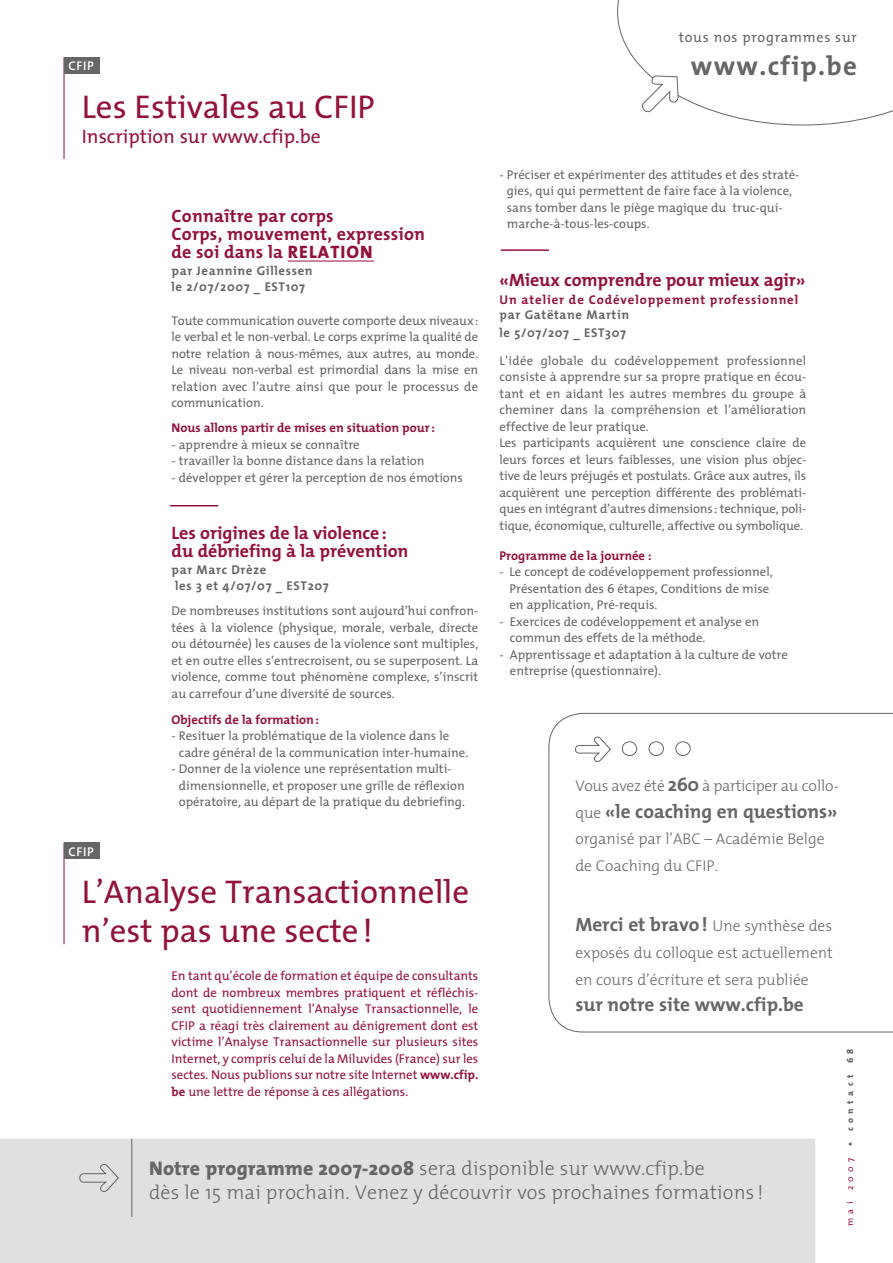
<style>
.page{position:relative;width:893px;height:1263px;background:#fff}
.page>*{position:absolute;margin:0;border:0;box-sizing:border-box;transform-origin:0 0}
.Normal_e{font:33px/39px "The Mix";color:#92133a}
.Normal_e-2{font:700 27px "The Mix";letter-spacing:.05em;color:#676667}
.Normal_e-3{font:300 19.8px/23.9px "The Mix";letter-spacing:.01em;color:#676667}
.Normal_e-4{font:19.5px "The Mix";color:#92133a}
.Normal_e-5{font:700 19.35px "The Mix";color:#676667}
.Normal_e-6{font:700 18px/18px "The Mix";color:#92133a}
.Normal_e-7{font:300 15.6px/26.7px "The Mix";color:#676667}
.Normal_e-8{font:300 15.6px "The Mix";letter-spacing:-.02em;color:#676667}
.Normal_e-9{font:14.25px "The Mix";letter-spacing:.05em;color:#676667}
.Normal_e-10{font:12.75px/16.5px "The Mix";color:#676667}
.Normal_e-11{font:12.75px/16.5px "The Mix";color:#92133a;text-align:justify}
.Normal_e-12{font:700 12.75px/16.5px "The Mix";letter-spacing:.05em;color:#676667}
.Normal_e-13{font:700 12.75px "The Mix";color:#92133a}
.Normal_e-14{font:700 12.75px/15px "The Mix";letter-spacing:.07em;color:#92133a}
.Normal_e-15{font:600 12.75px "The Mix";letter-spacing:.05em;color:#fff}
.Normal_e-16{font:800 9px "The Mix";letter-spacing:.5em;color:#676667}
.s1{font-weight:800}
.s2{color:#676667}
.s3{font-weight:700;font-size:19.35px}
.s4{font-weight:300;font-size:15.6px}
.s5{font-weight:700}
.s6{font-weight:400;color:#92133a}
</style>
<div class="page">
<svg style="left:617px;top:0;width:276px;height:125px"></svg>
<hr style="left:64px;top:842px;width:1px;height:102px;background:#92133a">
<div style="left:64px;top:842px;width:35px;height:17px;background:#676667"></div>
<svg style="left:548px;top:713px;width:345px;height:319px"></svg>
<svg style="left:621px;top:741px;width:70px;height:15px"></svg>
<div style="left:0;top:1138px;width:815px;height:125px;background:#e1e0e1"></div>
<svg style="left:79px;top:1163px;width:40px;height:29px"></svg>
<hr style="left:131px;top:1138px;width:1px;height:79px;background:#676667">
<hr style="left:288px;top:261px;width:86px;height:1px;background:#92133a">
<hr style="left:170px;top:505px;width:48px;height:1px;background:#92133a">
<hr style="left:64px;top:57px;width:1px;height:102px;background:#92133a">
<div style="left:64px;top:57px;width:35px;height:17px;background:#676667"></div>
<hr style="left:501px;top:249px;width:48px;height:2px;background:#92133a">
<p class="Normal_e-15" style="left:69px;top:55px;width:27px">CFIP</p>
<p class="Normal_e" style="left:82px;top:86px;width:295px">Les Estivales au CFIP</p>
<p class="Normal_e-4" style="left:82px;top:120px;width:240px">Inscription sur www.cfip.be</p>
<p class="Normal_e-6" style="left:172px;top:207px;width:255px">Connaître par corps<br>Corps, mouvement, expression de soi dans la <span class="s1">RELATION</span></p>
<p class="Normal_e-12" style="left:172px;top:262px;width:143px">par Jeannine Gillessen le 2/07/2007 _ EST107</p>
<p class="Normal_e-10" style="left:172px;top:312px;width:308px;text-align:justify">Toute communication ouverte comporte deux niveaux : le verbal et le non-verbal. Le corps exprime la qualité de notre relation à nous-mêmes, aux autres, au monde.<br>Le niveau non-verbal est primordial dans la mise en relation avec l’autre ainsi que pour le processus de communication.</p>
<p class="Normal_e-13" style="left:172px;top:417px;width:265px">Nous allons partir de mises en situation pour :</p>
<p class="Normal_e-10" style="left:172px;top:436px;width:190px">- apprendre à mieux se connaître</p>
<p class="Normal_e-10" style="left:172px;top:452px;width:255px">- travailler la bonne distance dans la relation</p>
<p class="Normal_e-10" style="left:172px;top:469px;width:293px">- développer et gérer la perception de nos émotions</p>
<p class="Normal_e-15" style="left:69px;top:841px;width:27px">CFIP</p>
<p class="Normal_e-6" style="left:172px;top:524px;width:238px">Les origines de la violence : du débriefing à la prévention</p>
<p class="Normal_e-12" style="left:172px;top:561px;width:159px">par Marc Drèze<br>les 3 et 4/07/07 _ EST207</p>
<p class="Normal_e-10" style="left:172px;top:602px;width:308px;text-align:justify">De nombreuses institutions sont aujourd’hui confron&shy;tées à la violence (physique, morale, verbale, directe ou détournée) les causes de la violence sont multiples, et en outre elles s’entrecroisent, ou se superposent. La violence, comme tout phénomène complexe, s’inscrit au carrefour d’une diversité de sources.</p>
<p class="Normal_e-13" style="left:172px;top:709px;width:149px">Objectifs de la formation :</p>
<p class="Normal_e-10" style="left:179px;top:727px;width:291px;text-indent:-7px">- Resituer la problématique de la violence dans le cadre général de la communication inter-humaine.</p>
<p class="Normal_e-10" style="left:179px;top:760px;width:288px;text-indent:-7px">- Donner de la violence une représentation multi&shy;dimensionnelle, et proposer une grille de réflexion opératoire, au départ de la pratique du debriefing.</p>
<p class="Normal_e-9" style="left:679px;top:26px;width:180px">tous nos programmes sur</p>
<p class="Normal_e-2" style="left:691px;top:43px;width:168px">www.cfip.be</p>
<p class="Normal_e-10" style="left:507px;top:166px;width:294px;text-indent:-7px">- Préciser et expérimenter des attitudes et des straté&shy;gies, qui qui permettent de faire face à la violence, sans tomber dans le piège magique du truc-qui&shy;marche-à-tous-les-coups.</p>
<p class="Normal_e-6" style="left:500px;top:270px;width:307px">«Mieux comprendre pour mieux agir»</p>
<p class="Normal_e-14" style="left:500px;top:292px;width:300px">Un atelier de Codéveloppement professionnel <span class="s2">par Gatëtane Martin</span></p>
<p class="Normal_e-12" style="left:500px;top:324px;width:128px">le 5/07/207 _ EST307</p>
<p class="Normal_e-10" style="left:500px;top:352px;width:308px;text-align:justify">L’idée globale du codéveloppement professionnel consiste à apprendre sur sa propre pratique en écou&shy;tant et en aidant les autres membres du groupe à cheminer dans la compréhension et l’amélioration effective de leur pratique.</p>
<p class="Normal_e-10" style="left:500px;top:434px;width:308px;text-align:justify">Les participants acquièrent une conscience claire de leurs forces et leurs faiblesses, une vision plus objec&shy;tive de leurs préjugés et postulats. Grâce aux autres, ils acquièrent une perception différente des problémati&shy;ques en intégrant d’autres dimensions : technique, poli&shy;tique, économique, culturelle, affective ou symbolique.</p>
<p class="Normal_e-13" style="left:500px;top:545px;width:154px">Programme de la journée :</p>
<p class="Normal_e-10" style="left:509px;top:563px;width:265px;text-indent:-10px">- Le concept de codéveloppement professionnel,<br>Présentation des 6 étapes, Conditions de mise en application, Pré-requis.</p>
<p class="Normal_e-10" style="left:510px;top:613px;width:251px;text-indent:-10px">- Exercices de codéveloppement et analyse en commun des effets de la méthode.</p>
<p class="Normal_e-10" style="left:510px;top:646px;width:280px;text-indent:-10px">- Apprentissage et adaptation à la culture de votre entreprise (questionnaire).</p>
<p class="Normal_e-8" style="left:575px;top:773px;width:265px">Vous avez été <span class="s3">260</span> à participer au collo-</p>
<p class="Normal_e-5" style="left:575px;top:795px;width:264px"><span class="s4">que</span> «le coaching en questions»</p>
<p class="Normal_e-7" style="left:575px;top:825px;width:251px">organisé par l’ABC – Académie Belge de Coaching du CFIP.</p>
<p class="Normal_e" style="left:82px;top:871px;width:389px">L’Analyse Transactionnelle n’est pas une secte !</p>
<p class="Normal_e-11" style="left:172px;top:967px;width:308px">En tant qu’école de formation et équipe de consultants dont de nombreux membres pratiquent et réfléchis&shy;sent quotidiennement l’Analyse Transactionnelle, le CFIP a réagi très clairement au dénigrement dont est victime l’Analyse Transactionnelle sur plusieurs sites Internet, y compris celui de la Miluvides (France) sur les sectes. Nous publions sur notre site Internet <span class="s5">www.cfip. be</span> une lettre de réponse à ces allégations.</p>
<p class="Normal_e-7" style="left:575px;top:912px;width:259px;text-align:justify"><span class="s3">Merci et bravo !</span> Une synthèse des exposés du colloque est actuellement en cours d’écriture et sera publiée</p>
<p class="Normal_e-5" style="left:575px;top:988px;width:230px">sur notre site www.cfip.be</p>
<p class="Normal_e-3" style="left:149px;top:1155px;width:616px"><span class="s1">Notre programme 2007-2008</span> sera disponible sur www.cfip.be<br>dès le 15 mai prochain. Venez y découvrir vos prochaines formations !</p>
<p class="Normal_e-16" style="left:842px;top:1226px;width:179px;rotate:-90deg"><span class="s6">mai 2007</span> • contact 68</p>
</div>
